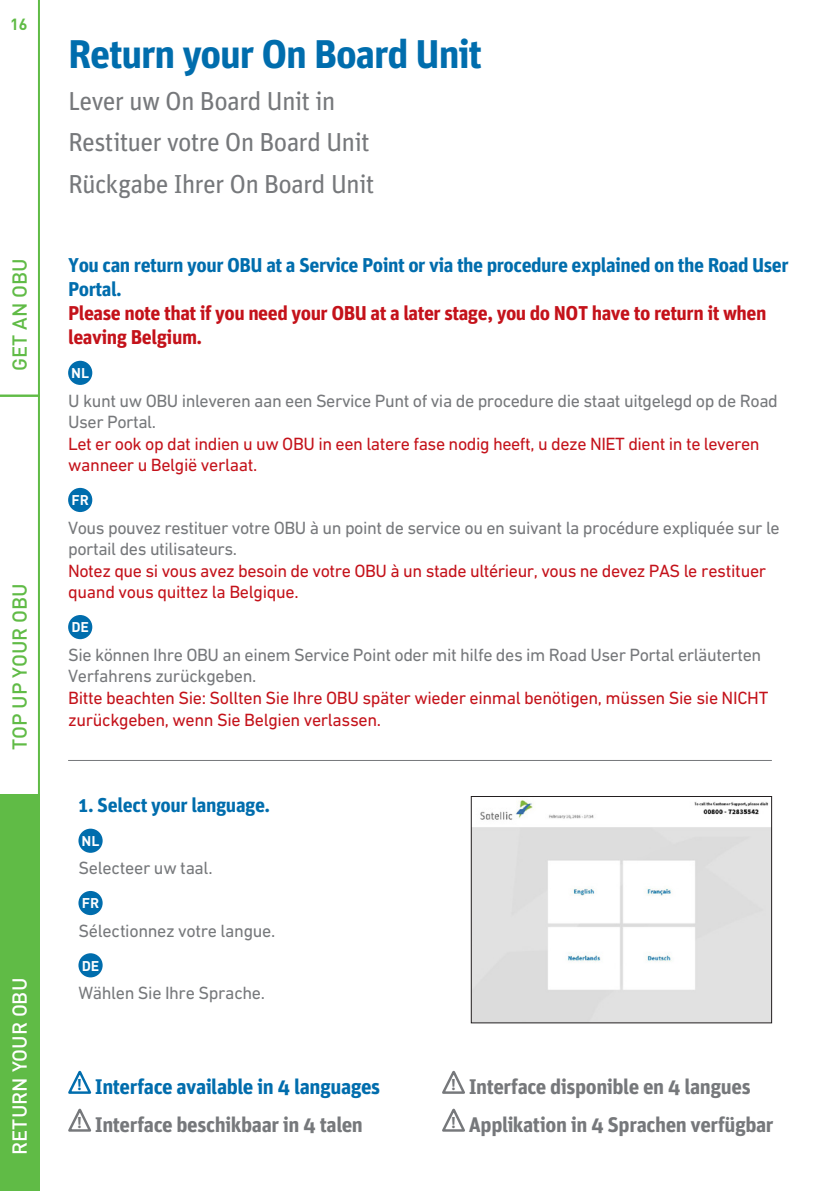
<style>
.page{position:relative;width:840px;height:1191px;background:#fff}
.page>*{position:absolute;margin:0;border:0;box-sizing:border-box;transform-origin:0 0}
.tussen_lijn{font:700 40px "Unit Pro";letter-spacing:-.03em;color:#006dad}
.tussen_lijn-2{font:26px/41.6px "Unit Pro";letter-spacing:-.035em;color:#76787b}
.body{font:700 21.2px "Unit Pro";letter-spacing:-.02em;color:#76787b}
.body-2{font:700 21.2px "Unit Pro";letter-spacing:-.025em;color:#006dad}
.tussen_lijn-3{font:700 20px/24px "Unit Pro";letter-spacing:-.025em;color:#c4121a}
.tussen_lijn-4{font:700 20px "Unit Pro";letter-spacing:-.02em;color:#006dad}
.t1{font:500 20px "DIN";color:#60bb46}
.t2{font:500 20px "DIN";color:#fff}
.tussen_lijn-5{font:18px/21.6px "DIN Next W1 G";letter-spacing:-.025em;color:#c4121a}
.tussen_lijn-6{font:18px "DIN Next W1 G";letter-spacing:-.02em;color:#76787b}
.t3{font:700 16px "DIN";color:#60bb46}
.body-3{font:700 15.8px "Unit Pro";color:#76787b}
.body-4{font:700 15.8px "Unit Pro";color:#006dad}
.tussen_lijn-7{font:700 14px "DIN";color:#fff}
.s1{color:#006dad}
.s2{color:#76787b}
</style>
<div class="page">
<svg style="left:0;top:0;width:40px;height:794px"></svg>
<div style="left:0;top:794px;width:40px;height:397px;background:#60bb46"></div>
<div style="left:68px;top:361px;width:24px;height:24px;background:#006dad;border-radius:50%"></div>
<div style="left:68px;top:488px;width:24px;height:24px;background:#006dad;border-radius:50%"></div>
<div style="left:68px;top:615px;width:24px;height:24px;background:#006dad;border-radius:50%"></div>
<img style="left:473px;top:800px;width:296px;height:221px">
<div style="left:471px;top:796px;width:300px;height:227px;border:1px solid #231f20"></div>
<div style="left:78px;top:828px;width:25px;height:25px;background:#006dad;border-radius:50%"></div>
<div style="left:78px;top:891px;width:25px;height:24px;background:#006dad;border-radius:50%"></div>
<div style="left:78px;top:953px;width:25px;height:24px;background:#006dad;border-radius:50%"></div>
<svg style="left:68px;top:1070px;width:24px;height:24px"></svg>
<svg style="left:68px;top:1108px;width:24px;height:24px"></svg>
<svg style="left:442px;top:1070px;width:23px;height:24px"></svg>
<svg style="left:442px;top:1108px;width:23px;height:24px"></svg>
<hr style="left:68px;top:760px;width:703px;height:1px;background:#76787b">
<p class="t3" style="left:10px;top:14px;width:19px">16</p>
<p class="t1" style="left:7px;top:371px;width:114px;rotate:-90deg">GET AN OBU</p>
<p class="t1" style="left:7px;top:750px;width:168px;rotate:-90deg">TOP UP YOUR OBU</p>
<p class="t2" style="left:7px;top:1154px;width:178px;rotate:-90deg">RETURN YOUR OBU</p>
<p class="tussen_lijn" style="left:68px;top:25px;width:415px">Return your On Board Unit</p>
<p class="tussen_lijn-2" style="left:68px;top:79px;width:307px">Lever uw On Board Unit in<br>Restituer votre On Board Unit<br>Rückgabe Ihrer On Board Unit</p>
<p class="tussen_lijn-3" style="left:68px;top:252px;width:721px"><span class="s1">You can return your OBU at a Service Point or via the procedure explained on the Road User Portal.<br></span>Please note that if you need your OBU at a later stage, you do NOT have to return it when leaving Belgium.</p>
<p class="tussen_lijn-7" style="left:71px;top:364px;width:19px">NL</p>
<p class="tussen_lijn-5" style="left:68px;top:389px;width:711px"><span class="s2">U kunt uw OBU inleveren aan een Service Punt of via de procedure die staat uitgelegd op de Road User Portal.<br></span>Let er ook op dat indien u uw OBU in een latere fase nodig heeft, u deze NIET dient in te leveren wanneer u België verlaat.</p>
<p class="tussen_lijn-7" style="left:71px;top:491px;width:19px">FR</p>
<p class="tussen_lijn-5" style="left:68px;top:516px;width:712px"><span class="s2">Vous pouvez restituer votre OBU à un point de service ou en suivant la procédure expliquée sur le portail des utilisateurs.<br></span>Notez que si vous avez besoin de votre OBU à un stade ultérieur, vous ne devez PAS le restituer quand vous quittez la Belgique.</p>
<p class="tussen_lijn-7" style="left:71px;top:618px;width:19px">DE</p>
<p class="tussen_lijn-5" style="left:68px;top:643px;width:701px"><span class="s2">Sie können Ihre OBU an einem Service Point oder mit hilfe des im Road User Portal erläuterten Verfahrens zurückgeben.<br></span>Bitte beachten Sie: Sollten Sie Ihre OBU später wieder einmal benötigen, müssen Sie sie NICHT zurückgeben, wenn Sie Belgien verlassen.</p>
<p class="tussen_lijn-4" style="left:78px;top:790px;width:193px">1. Select your language.</p>
<p class="tussen_lijn-7" style="left:81px;top:831px;width:19px">NL</p>
<p class="tussen_lijn-6" style="left:78px;top:858px;width:136px">Selecteer uw taal.</p>
<p class="tussen_lijn-7" style="left:82px;top:894px;width:19px">FR</p>
<p class="tussen_lijn-6" style="left:78px;top:920px;width:198px">Sélectionnez votre langue.</p>
<p class="tussen_lijn-7" style="left:82px;top:956px;width:19px">DE</p>
<p class="tussen_lijn-6" style="left:78px;top:982px;width:188px">Wählen Sie Ihre Sprache.</p>
<p class="body-4" style="left:77px;top:1073px;width:6px">!</p>
<p class="body-2" style="left:95px;top:1071px;width:287px">Interface available in 4 languages</p>
<p class="body-3" style="left:77px;top:1111px;width:6px">!</p>
<p class="body" style="left:95px;top:1109px;width:269px">Interface beschikbaar in 4 talen</p>
<p class="body-3" style="left:451px;top:1073px;width:6px">!</p>
<p class="body" style="left:468px;top:1071px;width:283px">Interface disponible en 4 langues</p>
<p class="body-3" style="left:451px;top:1111px;width:6px">!</p>
<p class="body" style="left:468px;top:1109px;width:306px">Applikation in 4 Sprachen verfügbar</p>
</div>
